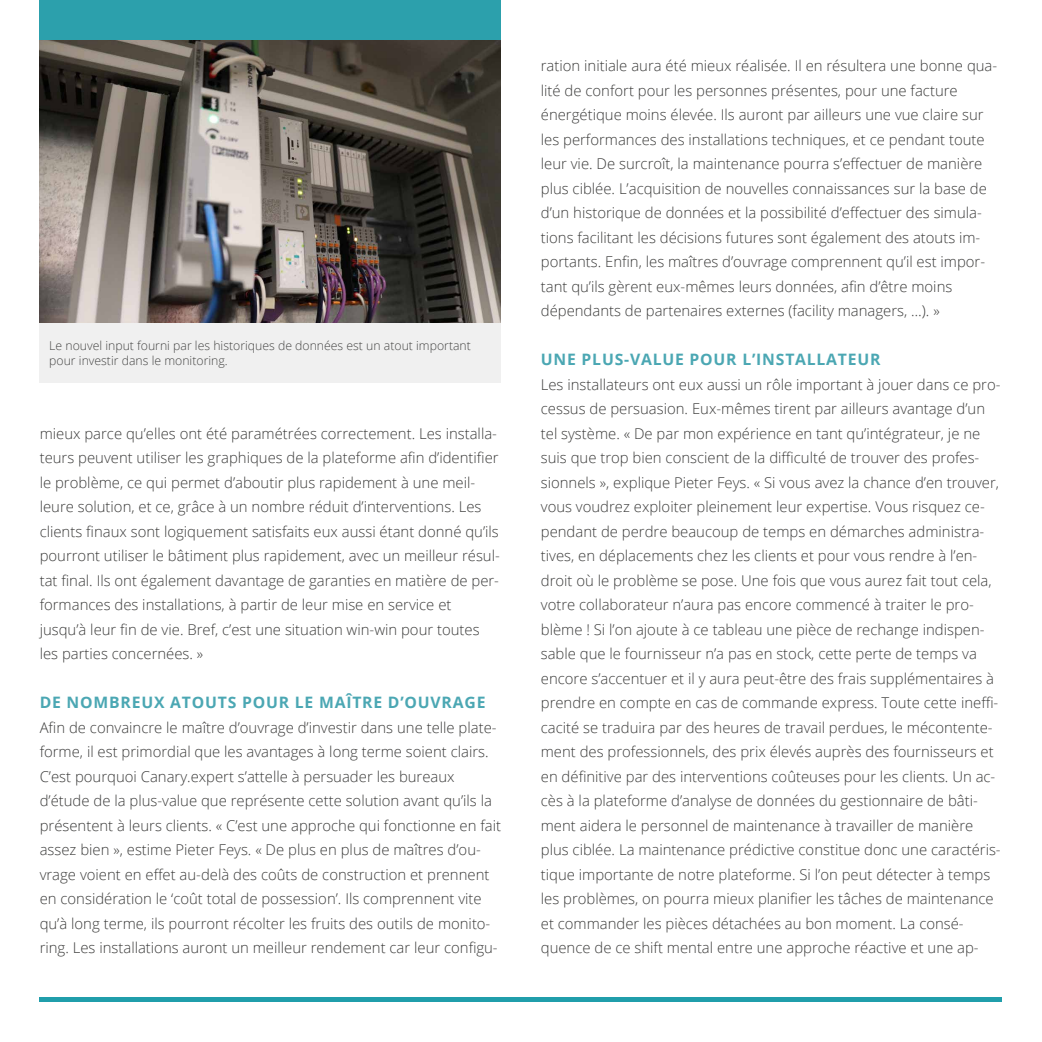
<style>
.page{position:relative;width:1042px;height:1042px;background:#fff}
.page>*{position:absolute;margin:0;border:0;box-sizing:border-box;transform-origin:0 0}
.t1{font:700 15.75px "Open Sans";letter-spacing:.05em;color:#4ba7b3}
.t2{font:300 14.88px/24.5px "Open Sans";color:#3c3c3b}
.t3{font:300 12.25px/14.7px "Open Sans";color:#3c3c3b}
</style>
<div class="page">
<img style="left:39px;top:39px;width:462px;height:283px">
<div style="left:39px;top:323px;width:462px;height:60px;background:#f0f0f0"></div>
<div style="left:40px;top:997px;width:962px;height:5px;background:#209eab"></div>
<div style="left:40px;top:0;width:461px;height:40px;background:#2ca0ac"></div>
<p class="t3" style="left:49px;top:338px;width:423px">Le nouvel input fourni par les historiques de données est un atout important pour investir dans le monitoring.</p>
<p class="t2" style="left:40px;top:421px;width:462px">mieux parce qu’elles ont été paramétrées correctement. Les installa&shy;teurs peuvent utiliser les graphiques de la plateforme afin d’identifier le problème, ce qui permet d’aboutir plus rapidement à une meil&shy;leure solution, et ce, grâce à un nombre réduit d’interventions. Les clients finaux sont logiquement satisfaits eux aussi étant donné qu’ils pourront utiliser le bâtiment plus rapidement, avec un meilleur résul&shy;tat final. Ils ont également davantage de garanties en matière de per&shy;formances des installations, à partir de leur mise en service et jusqu’à leur fin de vie. Bref, c’est une situation win-win pour toutes les parties concernées. »</p>
<p class="t1" style="left:40px;top:691px;width:447px">DE NOMBREUX ATOUTS POUR LE MAÎTRE D’OUVRAGE</p>
<p class="t2" style="left:40px;top:715px;width:463px">Afin de convaincre le maître d’ouvrage d’investir dans une telle plate&shy;forme, il est primordial que les avantages à long terme soient clairs.<br>C’est pourquoi Canary.expert s’attelle à persuader les bureaux d’étude de la plus-value que représente cette solution avant qu’ils la présentent à leurs clients. « C’est une approche qui fonctionne en fait assez bien », estime Pieter Feys. « De plus en plus de maîtres d’ou&shy;vrage voient en effet au-delà des coûts de construction et prennent en considération le ‘coût total de possession’. Ils comprennent vite qu’à long terme, ils pourront récolter les fruits des outils de monito&shy;ring. Les installations auront un meilleur rendement car leur configu-</p>
<p class="t2" style="left:541px;top:53px;width:458px">ration initiale aura été mieux réalisée. Il en résultera une bonne qua&shy;lité de confort pour les personnes présentes, pour une facture énergétique moins élevée. Ils auront par ailleurs une vue claire sur les performances des installations techniques, et ce pendant toute leur vie. De surcroît, la maintenance pourra s’effectuer de manière plus ciblée. L’acquisition de nouvelles connaissances sur la base de d’un historique de données et la possibilité d’effectuer des simula&shy;tions facilitant les décisions futures sont également des atouts im&shy;portants. Enfin, les maîtres d’ouvrage comprennent qu’il est impor&shy;tant qu’ils gèrent eux-mêmes leurs données, afin d’être moins dépendants de partenaires externes (facility managers, …). »</p>
<p class="t1" style="left:541px;top:348px;width:341px">UNE PLUS-VALUE POUR L’INSTALLATEUR</p>
<p class="t2" style="left:541px;top:372px;width:461px">Les installateurs ont eux aussi un rôle important à jouer dans ce pro&shy;cessus de persuasion. Eux-mêmes tirent par ailleurs avantage d’un tel système. « De par mon expérience en tant qu’intégrateur, je ne suis que trop bien conscient de la difficulté de trouver des profes&shy;sionnels », explique Pieter Feys. « Si vous avez la chance d’en trouver, vous voudrez exploiter pleinement leur expertise. Vous risquez ce&shy;pendant de perdre beaucoup de temps en démarches administra&shy;tives, en déplacements chez les clients et pour vous rendre à l’en&shy;droit où le problème se pose. Une fois que vous aurez fait tout cela, votre collaborateur n’aura pas encore commencé à traiter le pro&shy;blème ! Si l’on ajoute à ce tableau une pièce de rechange indispen&shy;sable que le fournisseur n’a pas en stock, cette perte de temps va encore s’accentuer et il y aura peut-être des frais supplémentaires à prendre en compte en cas de commande express. Toute cette ineffi&shy;cacité se traduira par des heures de travail perdues, le mécontente&shy;ment des professionnels, des prix élevés auprès des fournisseurs et en définitive par des interventions coûteuses pour les clients. Un ac&shy;cès à la plateforme d’analyse de données du gestionnaire de bâti&shy;ment aidera le personnel de maintenance à travailler de manière plus ciblée. La maintenance prédictive constitue donc une caractéris&shy;tique importante de notre plateforme. Si l’on peut détecter à temps les problèmes, on pourra mieux planifier les tâches de maintenance et commander les pièces détachées au bon moment. La consé&shy;quence de ce shift mental entre une approche réactive et une ap-</p>
</div>
